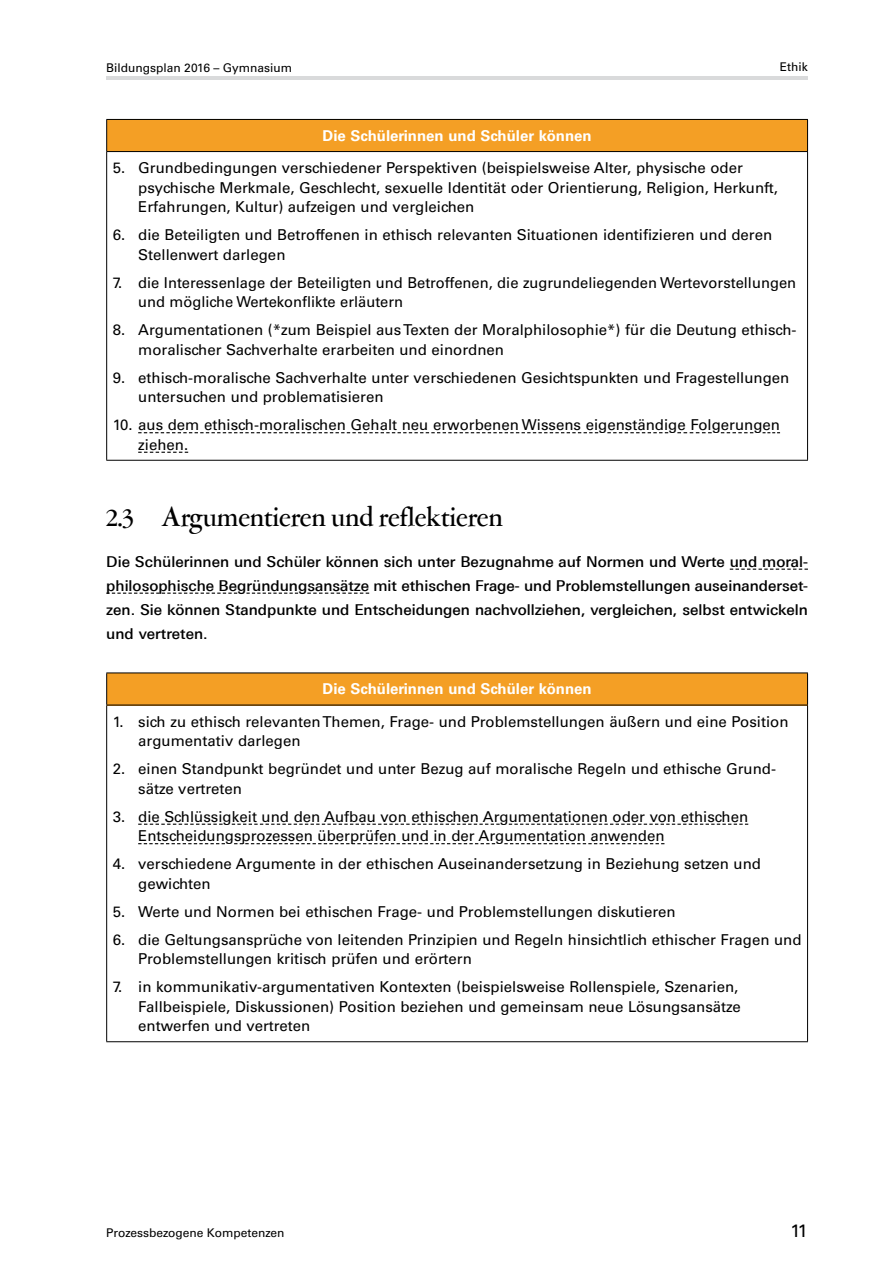
<style>
.page{position:relative;width:893px;height:1263px;background:#fff}
.page>*{position:absolute;margin:0;border:0;box-sizing:border-box;transform-origin:0 0}
.t1{font:500 30px "Garamont Amst SH";color:#000}
.t2{font:18px "Univers LT Std";color:#000}
.t3{font:15px/19.5px "Univers LT Std";color:#000}
.t4{font:500 15px/24px "Linotype Univers 530";color:#000;text-align:justify}
.t5{font:700 15px "Univers LT Std";color:#fff}
.t6{font:12px "Univers LT Std";color:#000}
</style>
<div class="page">
<hr style="left:106px;top:77px;width:702px;height:3px;background:#d9dadb">
<svg style="left:730px;top:569px;width:78px;height:1px"></svg>
<svg style="left:106px;top:593px;width:131px;height:1px"></svg>
<svg style="left:246px;top:593px;width:52px;height:1px"></svg>
<svg style="left:307px;top:593px;width:62px;height:1px"></svg>
<div style="left:107px;top:119px;width:700px;height:33px;background:#f49f25"></div>
<hr style="left:106px;top:119px;width:702px;height:1px;background:#000">
<hr style="left:106px;top:120px;width:1px;height:31px;background:#000">
<hr style="left:807px;top:120px;width:1px;height:31px;background:#000">
<hr style="left:106px;top:151px;width:702px;height:1px;background:#000">
<hr style="left:106px;top:152px;width:1px;height:308px;background:#000">
<hr style="left:807px;top:152px;width:1px;height:308px;background:#000">
<hr style="left:106px;top:460px;width:702px;height:1px;background:#000">
<svg style="left:138px;top:432px;width:460px;height:1px"></svg>
<svg style="left:607px;top:432px;width:61px;height:1px"></svg>
<svg style="left:677px;top:432px;width:35px;height:1px"></svg>
<svg style="left:721px;top:432px;width:32px;height:1px"></svg>
<svg style="left:762px;top:432px;width:18px;height:1px"></svg>
<svg style="left:138px;top:452px;width:50px;height:1px"></svg>
<div style="left:107px;top:673px;width:700px;height:32px;background:#f49f25"></div>
<hr style="left:106px;top:705px;width:1px;height:336px;background:#000">
<hr style="left:807px;top:705px;width:1px;height:336px;background:#000">
<hr style="left:106px;top:672px;width:702px;height:1px;background:#000">
<hr style="left:106px;top:673px;width:1px;height:32px;background:#000">
<hr style="left:807px;top:673px;width:1px;height:32px;background:#000">
<hr style="left:106px;top:705px;width:702px;height:1px;background:#000">
<hr style="left:106px;top:1041px;width:702px;height:1px;background:#000">
<svg style="left:138px;top:824px;width:85px;height:1px"></svg>
<svg style="left:232px;top:824px;width:268px;height:1px"></svg>
<svg style="left:509px;top:824px;width:239px;height:1px"></svg>
<svg style="left:138px;top:843px;width:87px;height:1px"></svg>
<svg style="left:234px;top:843px;width:261px;height:1px"></svg>
<svg style="left:504px;top:843px;width:160px;height:1px"></svg>
<p class="t6" style="left:106px;top:61px;width:187px">Bildungsplan 2016 – Gymnasium</p>
<p class="t6" style="left:780px;top:60px;width:29px">Ethik</p>
<p class="t5" style="left:323px;top:127px;width:271px">Die Schülerinnen und Schüler können</p>
<p class="t3" style="left:138px;top:158px;width:641px;text-indent:-26px">5. Grundbedingungen verschiedener Perspektiven (beispielsweise Alter, physische oder psychische Merkmale, Geschlecht, sexuelle Identität oder Orientierung, Religion, Herkunft,<br>Erfahrungen, Kultur) aufzeigen und vergleichen</p>
<p class="t3" style="left:138px;top:225px;width:636px;text-indent:-26px">6. die Beteiligten und Betroffenen in ethisch relevanten Situationen identifizieren und deren<br>Stellenwert darlegen</p>
<p class="t3" style="left:138px;top:273px;width:659px;text-indent:-26px">7. die Interessenlage der Beteiligten und Betroffenen, die zugrundeliegenden Wertevorstellungen und mögliche Wertekonflikte erläutern</p>
<p class="t3" style="left:138px;top:320px;width:660px;text-indent:-26px">8. Argumentationen (*zum Beispiel aus Texten der Moralphilosophie*) für die Deutung ethisch&shy;moralischer Sachverhalte erarbeiten und einordnen</p>
<p class="t3" style="left:138px;top:368px;width:653px;text-indent:-26px">9. ethisch-moralische Sachverhalte unter verschiedenen Gesichtspunkten und Fragestellungen untersuchen und problematisieren</p>
<p class="t3" style="left:138px;top:415px;width:643px;text-indent:-26px">10. aus dem ethisch-moralischen Gehalt neu erworbenen Wissens eigenständige Folgerungen ziehen.</p>
<h1 class="t1" style="left:106px;top:502px;width:398px">2.3 Argumentieren und reflektieren</h1>
<p class="t4" style="left:106px;top:549px;width:703px">Die Schülerinnen und Schüler können sich unter Bezugnahme auf Normen und Werte und moral&shy;philosophische Begründungsansätze mit ethischen Frage- und Problemstellungen auseinanderset&shy;zen. Sie können Standpunkte und Entscheidungen nachvollziehen, vergleichen, selbst entwickeln und vertreten.</p>
<p class="t5" style="left:323px;top:680px;width:271px">Die Schülerinnen und Schüler können</p>
<p class="t3" style="left:138px;top:711px;width:652px;text-indent:-26px">1. sich zu ethisch relevanten Themen, Frage- und Problemstellungen äußern und eine Position argumentativ darlegen</p>
<p class="t3" style="left:138px;top:759px;width:638px;text-indent:-26px">2. einen Standpunkt begründet und unter Bezug auf moralische Regeln und ethische Grund&shy;sätze vertreten</p>
<p class="t3" style="left:138px;top:806px;width:612px;text-indent:-26px">3. die Schlüssigkeit und den Aufbau von ethischen Argumentationen oder von ethischen<br>Entscheidungsprozessen überprüfen und in der Argumentation anwenden</p>
<p class="t3" style="left:138px;top:854px;width:624px;text-indent:-26px">4. verschiedene Argumente in der ethischen Auseinandersetzung in Beziehung setzen und gewichten</p>
<p class="t3" style="left:113px;top:902px;width:565px">5. Werte und Normen bei ethischen Frage- und Problemstellungen diskutieren</p>
<p class="t3" style="left:138px;top:930px;width:665px;text-indent:-26px">6. die Geltungsansprüche von leitenden Prinzipien und Regeln hinsichtlich ethischer Fragen und<br>Problemstellungen kritisch prüfen und erörtern</p>
<p class="t3" style="left:138px;top:977px;width:604px;text-indent:-26px">7. in kommunikativ-argumentativen Kontexten (beispielsweise Rollenspiele, Szenarien,<br>Fallbeispiele, Diskussionen) Position beziehen und gemeinsam neue Lösungsansätze entwerfen und vertreten</p>
<p class="t6" style="left:106px;top:1226px;width:180px">Prozessbezogene Kompetenzen</p>
<p class="t2" style="left:790px;top:1220px;width:19px">11</p>
</div>
